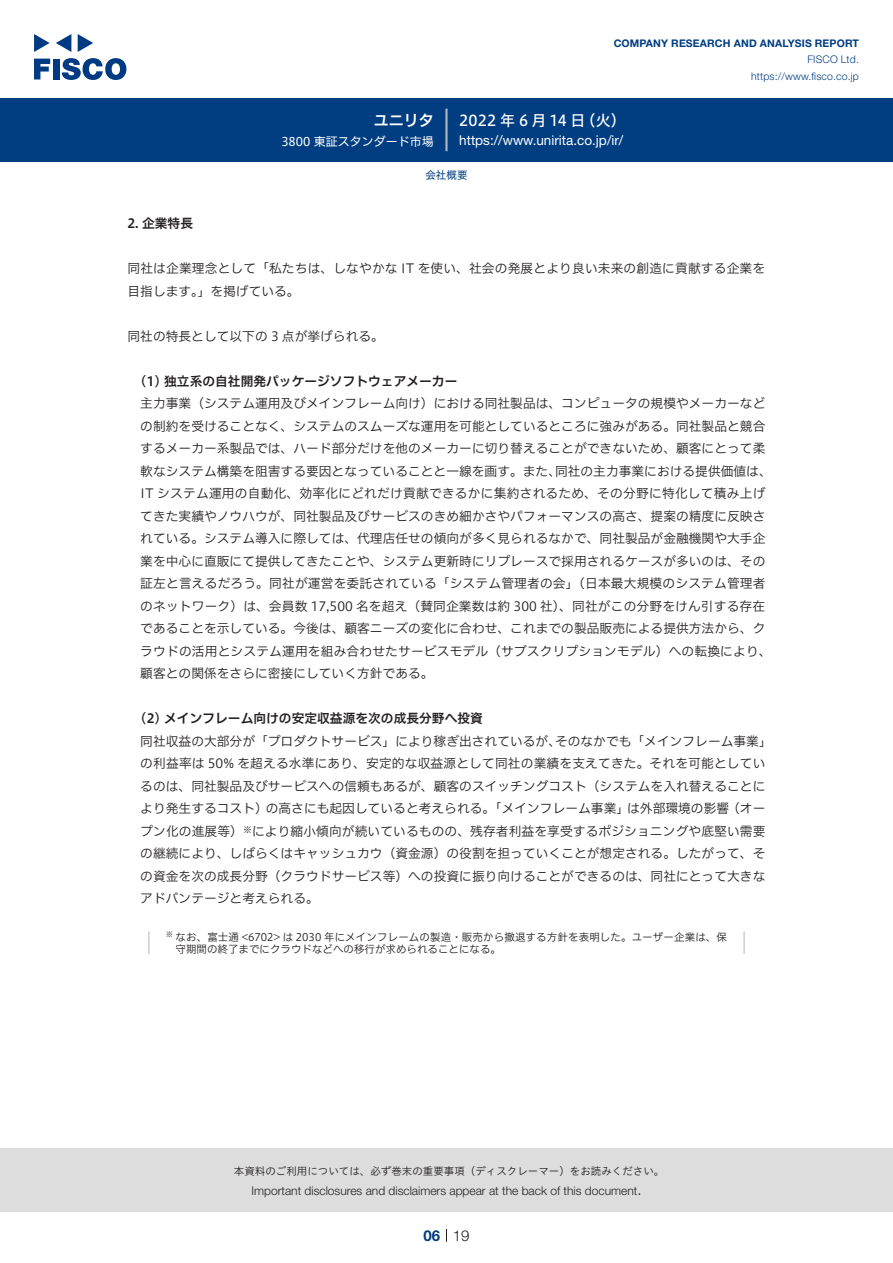
<style>
.page{position:relative;width:893px;height:1263px;background:#fff}
.page>*{position:absolute;margin:0;border:0;box-sizing:border-box;transform-origin:0 0}
.t1{font:15px "Hiragino UD Sans F Std N W5";letter-spacing:.005em;color:#fff}
.t2{font:15px "Hiragino UD Sans F Std N W6";color:#fff}
.t3{font:300 15px "Helvetica Neue LT Std";color:#231f20}
.t4{font:700 15px "Helvetica Neue LT Std";color:#003d81}
.t5{font:13.5px "Helvetica Neue LT Std";color:#fff}
.t6{font:12.75px/22.5px "Hiragino UD Sans F Std N W3";color:#231f20}
.t7{font:12.75px "Hiragino UD Sans F Std N W6";color:#231f20}
.t8{font:300 12px "Helvetica Neue LT Std";color:#231f20}
.t9{font:12px "Hiragino UD Sans F Std N W4";color:#fff}
.t10{font:10.5px "Hiragino UD Sans F Std N W3";color:#231f20}
.t11{font:10.5px "Hiragino UD Sans Std W3";color:#231f20}
.t12{font:700 10.5px "Helvetica Neue LT Std";letter-spacing:.015em;color:#003d81}
.t13{font:300 10.5px/16.5px "Helvetica Neue LT Std";letter-spacing:.015em;color:#003d81;text-align:right}
.t14{font:10.5px "Hiragino UD Sans F Std N W4";color:#003d81}
.t15{font:7.35px "Hiragino UD Sans F Std N W3";color:#231f20}
</style>
<div class="page">
<div style="left:0;top:1148px;width:893px;height:64px;background:#ddd"></div>
<svg style="left:34px;top:59px;width:16px;height:20px"></svg>
<div style="left:53px;top:59px;width:6px;height:20px;background:#003a83"></div>
<svg style="left:62px;top:58px;width:64px;height:22px"></svg>
<svg style="left:34px;top:34px;width:16px;height:18px"></svg>
<svg style="left:78px;top:34px;width:15px;height:18px"></svg>
<svg style="left:56px;top:34px;width:15px;height:18px"></svg>
<div style="left:0;top:98px;width:893px;height:64px;background:#003d81"></div>
<hr style="left:445px;top:109px;width:3px;height:42px;background:#b5b5b6">
<svg style="left:446px;top:1229px;width:1px;height:13px"></svg>
<hr style="left:148px;top:931px;width:2px;height:23px;background:#d3d3d3">
<hr style="left:743px;top:931px;width:2px;height:23px;background:#d3d3d3">
<p class="t2" style="left:374px;top:109px;width:62px">ユニリタ</p>
<p class="t9" style="left:281px;top:132px;width:154px">3800 東証スタンダード市場</p>
<p class="t12" style="left:614px;top:37px;width:247px">COMPANY RESEARCH AND ANALYSIS REPORT</p>
<p class="t13" style="left:751px;top:51px;width:109px">FISCO Ltd. https://www.fisco.co j p.</p>
<p class="t1" style="left:581px;top:109px;width:47px">（火(</p>
<p class="t1" style="left:459px;top:109px;width:128px">2022 年 6 月 14 日</p>
<p class="t5" style="left:459px;top:132px;width:166px">https://www.unirita. c o j p. /i r/</p>
<p class="t14" style="left:425px;top:167px;width:43px">会社概要</p>
<p class="t7" style="left:128px;top:214px;width:67px">2. 企業特長</p>
<p class="t6" style="left:128px;top:256px;width:639px">同社は企業理念として「私たちは、しなやかな IT を使い、社会の発展とより良い未来の創造に貢献する企業を目指します。」を掲げている。</p>
<p class="t6" style="left:128px;top:324px;width:258px">同社の特長として以下の 3 点が挙げられる。</p>
<p class="t7" style="left:140px;top:371px;width:319px">1( ) 独立系の自社開発パッケージソフトウェアメーカー</p>
<p class="t6" style="left:140px;top:391px;width:627px">主力事業（システム運用及びメインフレーム向け）における同社製品は、コンピュータの規模やメーカーなど</p>
<p class="t6" style="left:140px;top:414px;width:627px">の制約を受けることなく、システムのスムーズな運用を可能としているところに強みがある。同社製品と競合</p>
<p class="t6" style="left:140px;top:436px;width:627px">するメーカー系製品では、ハード部分だけを他のメーカーに切り替えることができないため、顧客にとって柔</p>
<p class="t6" style="left:555px;top:459px;width:218px">同社の主力事業における提供価値は、</p>
<p class="t6" style="left:140px;top:459px;width:633px">軟なシステム構築を阻害する要因となっていることと一線を画す。また、<br>IT システム運用の自動化、効率化にどれだけ貢献できるかに集約されるため、その分野に特化して積み上げてきた実績やノウハウが、同社製品及びサービスのきめ細かさやパフォーマンスの高さ、提案の精度に反映されている。システム導入に際しては、代理店任せの傾向が多く見られるなかで、同社製品が金融機関や大手企業を中心に直販にて提供してきたことや、システム更新時にリプレースで採用されるケースが多いのは、その証左と言えるだろう。同社が運営を委託されている「システム管理者の会」（日本最大規模のシステム管理者のネットワーク）は、会員数 17,500 名を超え（賛同企業数は約 300 社）、同社がこの分野をけん引する存在であることを示している。今後は、顧客ニーズの変化に合わせ、これまでの製品販売による提供方法から、クラウドの活用とシステム運用を組み合わせたサービスモデル（サブスクリプションモデル）への転換により、顧客との関係をさらに密接にしていく方針である。</p>
<p class="t7" style="left:140px;top:709px;width:344px">2( ) メインフレーム向けの安定収益源を次の成長分野へ投資</p>
<p class="t6" style="left:555px;top:729px;width:218px">そのなかでも「メインフレーム事業「</p>
<p class="t6" style="left:140px;top:729px;width:422px">同社収益の大部分が「プロダクトサービス」により稼ぎ出されているが、</p>
<p class="t6" style="left:140px;top:751px;width:627px">の利益率は 50% を超える水準にあり、安定的な収益源として同社の業績を支えてきた。それを可能としてい</p>
<p class="t6" style="left:140px;top:774px;width:627px">るのは、同社製品及びサービスへの信頼もあるが、顧客のスイッチングコスト（システムを入れ替えることに</p>
<p class="t6" style="left:727px;top:796px;width:40px">（オー</p>
<p class="t6" style="left:266px;top:796px;width:365px">の高さにも起因していると考えられる。「メインフレーム事業」</p>
<p class="t6" style="left:140px;top:796px;width:627px">より発生するコスト）<br>プン化の進展等）<sup>※</sup>により縮小傾向が続いているものの、残存者利益を享受するポジショニングや底堅い需要の継続により、しばらくはキャッシュカウ（資金源）の役割を担っていくことが想定される。したがって、その資金を次の成長分野（クラウドサービス等）への投資に振り向けることができるのは、同社にとって大きなアドバンテージと考えられる。</p>
<p class="t10" style="left:176px;top:929px;width:553px">なお、富士通 &lt;6702&gt; は 2030 年にメインフレームの製造・販売から撤退する方針を表明した。ユーザー企業は、保</p>
<p class="t6" style="left:627px;top:796px;width:103px">は外部環境の影響</p>
<p class="t15" style="left:166px;top:928px;width:9px">※</p>
<p class="t10" style="left:176px;top:941px;width:327px">守期間の終了までにクラウドなどへの移行が求められることになる。</p>
<p class="t11" style="left:234px;top:1163px;width:432px">本資料のご利用については、必ず巻末の重要事項（ディスクレーマー）をお読みください。</p>
<p class="t3" style="left:637px;top:1180px;width:6px">.</p>
<p class="t8" style="left:251px;top:1183px;width:387px">Important disclosures and disclaimers appear at the back of this document</p>
<p class="t4" style="left:423px;top:1226px;width:18px">06</p>
<p class="t3" style="left:453px;top:1226px;width:18px">19</p>
</div>
